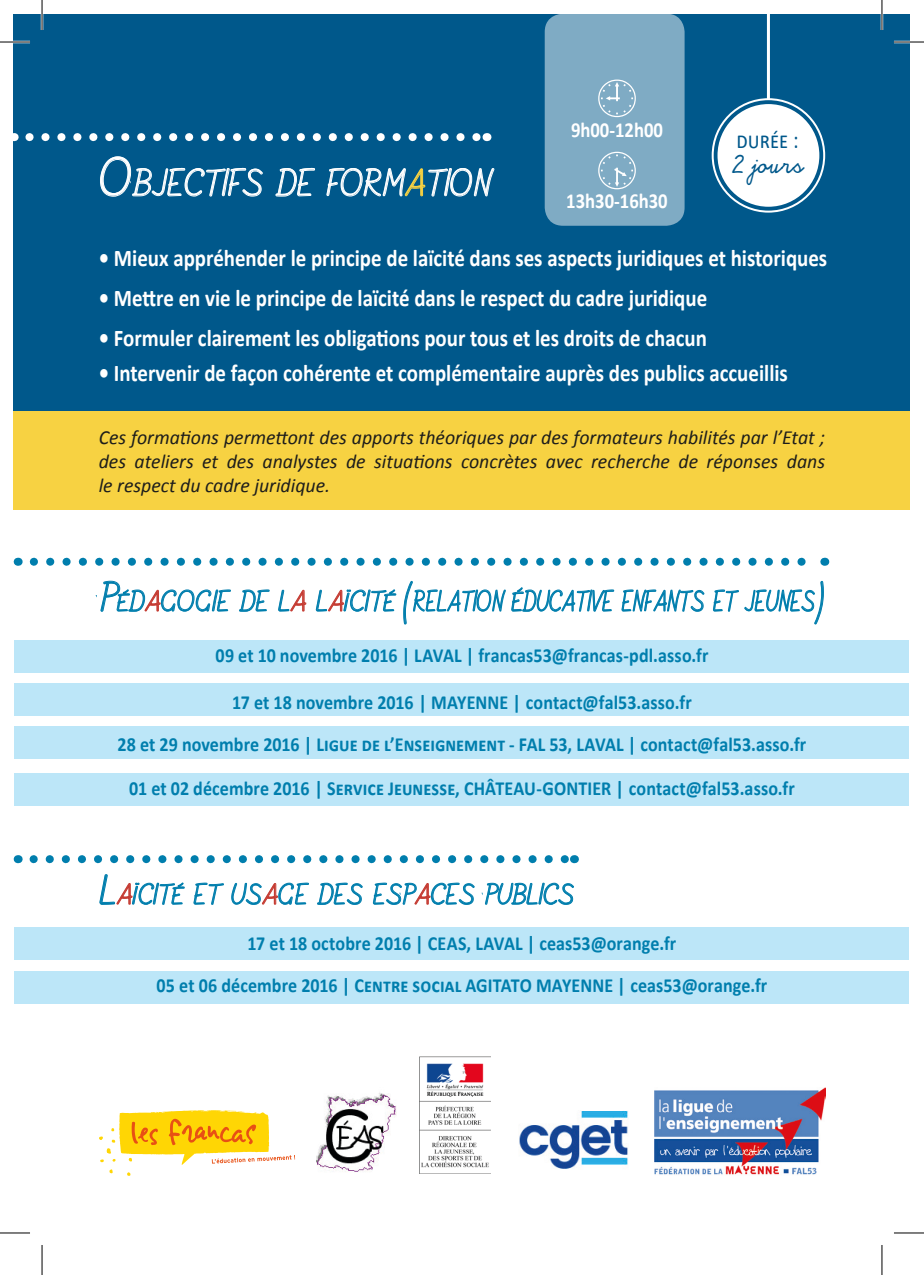
<style>
.page{position:relative;width:924px;height:1275px;background:#fff}
.page>*{position:absolute;margin:0;border:0;box-sizing:border-box;transform-origin:0 0}
.t1{font:700 24px "Calibri";color:#fff;scale:.87 1}
.t2{font:24px "Calibri";color:#00588b;scale:.87 1}
.t3{font:700 21.4px "Calibri";color:#fff;scale:.87 1}
.t4{font:700 20px "Calibri";letter-spacing:.005em;color:#007ead;scale:.9 1}
.t5{font:italic 20px/24px "Calibri";color:#1d1d1b;text-align:justify}
.t6{font:18.2px "Alamain";color:#fff}
.t7{font:18px "Alamain";color:#00588b}
.t8{font:14px "Alamain";color:#007ead}
.s1{font-size:26px}
.s2{color:#f7d242}
.s3{font-size:20px}
.s4{color:#c53b32}
.s5{font-size:15.4px}
</style>
<div class="page">
<div style="left:14px;top:14px;width:895px;height:397px;background:#00588b"></div>
<div style="left:544px;top:14px;width:140px;height:212px;background:#7fabc4;border-radius:18px"></div>
<div style="left:14px;top:411px;width:895px;height:99px;background:#f7d242"></div>
<svg style="left:100px;top:156px;width:163px;height:41px"></svg>
<svg style="left:275px;top:168px;width:40px;height:29px"></svg>
<svg style="left:326px;top:168px;width:168px;height:29px"></svg>
<svg style="left:29px;top:133px;width:449px;height:8px"></svg>
<svg style="left:99px;top:874px;width:86px;height:31px"></svg>
<svg style="left:193px;top:882px;width:31px;height:23px"></svg>
<svg style="left:231px;top:882px;width:78px;height:23px"></svg>
<svg style="left:317px;top:882px;width:45px;height:23px"></svg>
<svg style="left:373px;top:882px;width:101px;height:23px"></svg>
<svg style="left:481px;top:882px;width:93px;height:23px"></svg>
<svg style="left:34px;top:855px;width:531px;height:8px"></svg>
<img style="left:419px;top:1056px;width:71px;height:117px">
<img style="left:654px;top:1088px;width:170px;height:87px">
<svg style="left:99px;top:1110px;width:196px;height:66px"></svg>
<img style="left:519px;top:1111px;width:109px;height:58px">
<svg style="left:34px;top:558px;width:790px;height:67px"></svg>
<div style="left:15px;top:773px;width:893px;height:32px;background:#bce6f8"></div>
<div style="left:15px;top:640px;width:893px;height:33px;background:#bce6f8"></div>
<div style="left:15px;top:683px;width:893px;height:33px;background:#bce6f8"></div>
<div style="left:15px;top:726px;width:893px;height:33px;background:#bce6f8"></div>
<div style="left:15px;top:927px;width:893px;height:33px;background:#bce6f8"></div>
<div style="left:15px;top:970px;width:893px;height:33px;background:#bce6f8"></div>
<img style="left:316px;top:1093px;width:81px;height:79px">
<div style="left:711px;top:98px;width:113px;height:115px;border:2px solid #fff;border-radius:50%"></div>
<div style="left:717px;top:104px;width:102px;height:103px;background:#fff;border-radius:50%"></div>
<hr style="left:766px;top:14px;width:3px;height:85px;background:#fff">
<svg style="left:598px;top:80px;width:37px;height:37px"></svg>
<svg style="left:598px;top:152px;width:37px;height:37px"></svg>
<hr style="left:0;top:41px;width:30px;height:2px;background:#fff">
<hr style="left:893px;top:41px;width:30px;height:2px;background:#fff">
<hr style="left:41px;top:0;width:2px;height:30px;background:#fff">
<hr style="left:880px;top:0;width:2px;height:30px;background:#fff">
<hr style="left:0;top:42px;width:30px;height:1px;background:#000">
<hr style="left:893px;top:42px;width:30px;height:1px;background:#000">
<hr style="left:0;top:1232px;width:30px;height:1px;background:#000">
<hr style="left:893px;top:1232px;width:30px;height:1px;background:#000">
<hr style="left:42px;top:0;width:1px;height:30px;background:#000">
<hr style="left:42px;top:1245px;width:1px;height:30px;background:#000">
<hr style="left:881px;top:0;width:1px;height:30px;background:#000">
<hr style="left:881px;top:1245px;width:1px;height:30px;background:#000">
<p class="t6" style="left:99px;top:178px;width:393px"><span class="s1">O</span>BJECTIFS DE FORM<span class="s2">A</span>TION</p>
<p class="t3" style="left:570px;top:116px;width:107px">9h00-12h00</p>
<p class="t3" style="left:566px;top:187px;width:118px">13h30-16h30</p>
<p class="t2" style="left:736px;top:125px;width:73px">durée :</p>
<p class="t7" style="left:731px;top:156px;width:73px">2 jours</p>
<p class="t1" style="left:99px;top:242px;width:838px">• Mieux appréhender le principe de laïcité dans ses aspects juridiques et historiques</p>
<p class="t1" style="left:99px;top:282px;width:700px">• Mettre en vie le principe de laïcité dans le respect du cadre juridique</p>
<p class="t1" style="left:99px;top:323px;width:700px">• Formuler clairement les obligations pour tous et les droits de chacun</p>
<p class="t1" style="left:99px;top:358px;width:793px">• Intervenir de façon cohérente et complémentaire auprès des publics accueillis</p>
<p class="t5" style="left:99px;top:425px;width:727px">Ces formations permettont des apports théoriques par des formateurs habilités par l’Etat ; des ateliers et des analystes de situations concrètes avec recherche de réponses dans le respect du cadre juridique.</p>
<p class="t8" style="left:99px;top:597px;width:727px"><span class="s3">P</span>ÉD<span class="s4">A</span>GOGIE DE L<span class="s4">A</span> L<span class="s4">A</span>ÏCITÉ <span class="s3">(</span>RELATION <span class="s5">É</span>DUCATIVE ENFANTS ET JEUNES<span class="s3">)</span></p>
<p class="t4" style="left:215px;top:643px;width:549px">09 et 10 novembre 2016 | LAVAL | francas53@francas-pdl.asso.fr</p>
<p class="t4" style="left:232px;top:689px;width:512px">17 et 18 novembre 2016 | MAYENNE | contact@fal53.asso.fr</p>
<p class="t4" style="left:118px;top:731px;width:766px">28 et 29 novembre 2016 | Ligue de l’Enseignement - FAL 53, LAVAL | contact@fal53.asso.fr</p>
<p class="t4" style="left:129px;top:775px;width:740px">01 et 02 décembre 2016 | Service Jeunesse, CHÂTEAU-GONTIER | contact@fal53.asso.fr</p>
<p class="t8" style="left:99px;top:891px;width:476px"><span class="s3">L</span><span class="s4">A</span>ÏCITÉ ET US<span class="s4">A</span>GE DES ESP<span class="s4">A</span>CES PUBLICS</p>
<p class="t4" style="left:247px;top:930px;width:477px">17 et 18 octobre 2016 | CEAS, LAVAL | ceas53@orange.fr</p>
<p class="t4" style="left:156px;top:972px;width:679px">05 et 06 décembre 2016 | Centre social AGITATO MAYENNE | ceas53@orange.fr</p>
</div>
